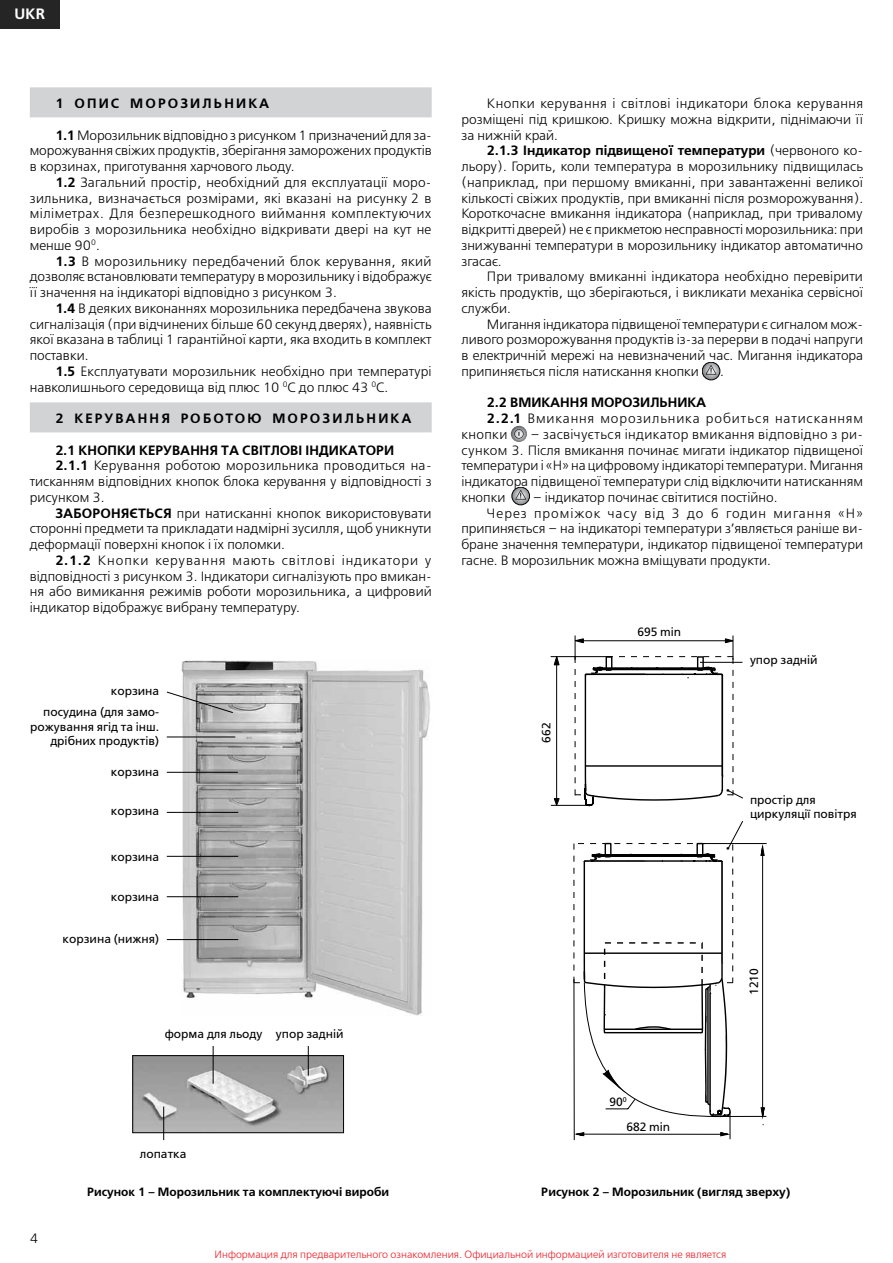
<style>
.page{position:relative;width:893px;height:1263px;background:#fff}
.page>*{position:absolute;margin:0;border:0;box-sizing:border-box;transform-origin:0 0}
.t1{font:15px "Free Set Demi Bold C";color:#fff}
.t2{font:13.5px/15.8px "Free Set Light C";color:#000;text-align:justify}
.t3{font:13.5px "Free Set Demi Bold C";color:#000}
.t4{font:13.5px/15.8px "Free Set Light C";letter-spacing:.065em;color:#000}
.t5{font:13.5px "Free Set Demi Bold C";letter-spacing:.165em;color:#000}
.t6{font:13.5px "Free Set Light C";letter-spacing:.075em;color:#000}
.t7{font:12px/14.4px "Free Set C";color:#000}
.t8{font:12px "Free Set Demi Bold C";color:#000}
.t9{font:10.5px "Free Set Light C";color:#ed1d24}
.t10{font:7.5px "Free Set C";color:#000}
.s1{font-family:"Free Set Demi Bold C"}
.s2{font-family:"Free Set Light C"}
</style>
<div class="page">
<div style="left:0;top:0;width:60px;height:29px;background:#252525"></div>
<div style="left:30px;top:87px;width:402px;height:30px;background:#d1d3d4"></div>
<div style="left:30px;top:402px;width:402px;height:30px;background:#d1d3d4"></div>
<img style="left:181px;top:661px;width:249px;height:355px">
<hr style="left:167px;top:737px;width:68px;height:1px;background:#000">
<hr style="left:167px;top:812px;width:71px;height:1px;background:#000">
<hr style="left:167px;top:856px;width:71px;height:1px;background:#000">
<hr style="left:167px;top:896px;width:71px;height:1px;background:#000">
<hr style="left:167px;top:939px;width:71px;height:1px;background:#000">
<hr style="left:167px;top:772px;width:71px;height:1px;background:#000">
<svg style="left:166px;top:691px;width:68px;height:22px"></svg>
<img style="left:702px;top:362px;width:18px;height:18px;border-radius:9px">
<div style="left:702px;top:362px;width:18px;height:18px;border:1px solid #000;border-radius:50%"></div>
<svg style="left:706px;top:365px;width:10px;height:10px"></svg>
<svg style="left:511px;top:426px;width:16px;height:16px"></svg>
<svg style="left:514px;top:429px;width:10px;height:9px"></svg>
<img style="left:512px;top:487px;width:18px;height:18px;border-radius:9px">
<div style="left:512px;top:487px;width:18px;height:18px;border:1px solid #000;border-radius:50%"></div>
<svg style="left:515px;top:490px;width:11px;height:9px"></svg>
<img style="left:134px;top:1057px;width:208px;height:74px">
<div style="left:132px;top:1055px;width:212px;height:78px;border:1px solid #000"></div>
<hr style="left:213px;top:1046px;width:1px;height:38px;background:#000">
<hr style="left:163px;top:1106px;width:1px;height:34px;background:#000">
<hr style="left:308px;top:1046px;width:1px;height:30px;background:#000">
<hr style="left:551px;top:805px;width:38px;height:1px;background:#000">
<hr style="left:551px;top:656px;width:61px;height:1px;background:#000">
<hr style="left:556px;top:657px;width:1px;height:144px;background:#000">
<svg style="left:553px;top:656px;width:7px;height:9px"></svg>
<svg style="left:554px;top:798px;width:6px;height:8px"></svg>
<hr style="left:720px;top:1116px;width:46px;height:1px;background:#000">
<hr style="left:698px;top:843px;width:69px;height:1px;background:#000">
<hr style="left:762px;top:850px;width:1px;height:258px;background:#000">
<hr style="left:573px;top:979px;width:2px;height:161px;background:#000">
<svg style="left:760px;top:843px;width:5px;height:14px"></svg>
<svg style="left:761px;top:1107px;width:3px;height:11px"></svg>
<svg style="left:575px;top:635px;width:168px;height:171px"></svg>
<svg style="left:573px;top:821px;width:171px;height:318px"></svg>
<hr style="left:700px;top:662px;width:42px;height:1px;background:#000">
<p class="t1" style="left:14px;top:6px;width:32px">UKR</p>
<p class="t5" style="left:55px;top:96px;width:216px">1 ОПИС МОРОЗИЛЬНИКА</p>
<p class="t2" style="left:30px;top:128px;width:404px;text-indent:26px"><span class="s1">1.1</span> Морозильник відповідно з рисунком 1 призначений для за&shy;морожування свіжих продуктів, зберігання заморожених продуктів в корзинах, приготування харчового льоду.</p>
<p class="t2" style="left:30px;top:175px;width:403px;text-indent:26px"><span class="s1">1.2</span> Загальний простір, необхідний для експлуатації моро&shy;зильника, визначається розмірами, які вказані на рисунку 2 в міліметрах. Для безперешкодного виймання комплектуючих виробів з морозильника необхідно відкривати двері на кут не менше 90<sup>0</sup>.</p>
<p class="t2" style="left:30px;top:254px;width:403px;text-indent:26px"><span class="s1">1.3</span> В морозильнику передбачений блок керування, який дозволяє встановлювати температуру в морозильнику і відображує її значення на індикаторі відповідно з рисунком 3.</p>
<p class="t2" style="left:30px;top:301px;width:403px;text-indent:26px"><span class="s1">1.4</span> В деяких виконаннях морозильника передбачена звукова сигналізація (при відчинених більше 60 секунд дверях), наявність якої вказана в таблиці 1 гарантійної карти, яка входить в комплект поставки.</p>
<p class="t2" style="left:30px;top:364px;width:403px;text-indent:26px"><span class="s1">1.5</span> Експлуатувати морозильник необхідно при температурі навколишнього середовища від плюс 10 <sup>0</sup>С до плюс 43 <sup>0</sup>С.</p>
<p class="t5" style="left:55px;top:411px;width:358px">2 КЕРУВАННЯ РОБОТОЮ МОРОЗИЛЬНИКА</p>
<p class="t3" style="left:55px;top:442px;width:340px">2.1 КНОПКИ КЕРУВАННЯ ТА СВІТЛОВІ ІНДИКАТОРИ</p>
<p class="t2" style="left:30px;top:458px;width:403px;text-indent:26px"><span class="s1">2.1.1</span> Керування роботою морозильника проводиться на&shy;тисканням відповідних кнопок блока керування у відповідності з рисунком 3.</p>
<p class="t2" style="left:30px;top:506px;width:403px;text-indent:26px"><span class="s1">ЗАБОРОНЯЄТЬСЯ</span> при натисканні кнопок використовувати сторонні предмети та прикладати надмірні зусилля, щоб уникнути деформації поверхні кнопок і їх поломки.</p>
<p class="t2" style="left:30px;top:553px;width:403px;text-indent:26px"><span class="s1">2.1.2</span> Кнопки керування мають світлові індикатори у відповідності з рисунком 3. Індикатори сигналізують про вмикан&shy;ня або вимикання режимів роботи морозильника, а цифровий індикатор відображує вибрану температуру.</p>
<p class="t7" style="left:111px;top:684px;width:50px">корзина</p>
<p class="t7" style="left:30px;top:705px;width:131px;text-align:right">посудина (для замо&shy;рожування ягід та інш. дрібних продуктів)</p>
<p class="t7" style="left:111px;top:765px;width:50px">корзина</p>
<p class="t7" style="left:111px;top:804px;width:50px">корзина</p>
<p class="t7" style="left:111px;top:850px;width:50px">корзина</p>
<p class="t7" style="left:111px;top:890px;width:50px">корзина</p>
<p class="t7" style="left:62px;top:931px;width:98px">корзина (нижня)</p>
<p class="t7" style="left:165px;top:1027px;width:180px">форма для льоду упор задній</p>
<p class="t7" style="left:140px;top:1147px;width:48px">лопатка</p>
<p class="t2" style="left:461px;top:96px;width:403px;text-indent:26px">Кнопки керування і світлові індикатори блока керування розміщені під кришкою. Кришку можна відкрити, піднімаючи її за нижній край.</p>
<p class="t3" style="left:487px;top:143px;width:378px">2.1.3 Індикатор підвищеної температури <span class="s2">(червоного ко-</span></p>
<p class="t2" style="left:461px;top:159px;width:403px">льору). Горить, коли температура в морозильнику підвищилась (наприклад, при першому вмиканні, при завантаженні великої кількості свіжих продуктів, при вмиканні після розморожування).<br>Короткочасне вмикання індикатора (наприклад, при тривалому відкритті дверей) не є прикметою несправності морозильника: при знижуванні температури в морозильнику індикатор автоматично згасає.</p>
<p class="t2" style="left:461px;top:269px;width:403px;text-indent:26px">При тривалому вмиканні індикатора необхідно перевірити якість продуктів, що зберігаються, і викликати механіка сервісної служби.</p>
<p class="t2" style="left:461px;top:317px;width:403px;text-indent:26px">Мигання індикатора підвищеної температури є сигналом мож&shy;ливого розморожування продуктів із-за перерви в подачі напруги в електричній мережі на невизначений час. Мигання індикатора припиняється після натискання кнопки</p>
<p class="t2" style="left:720px;top:364px;width:5px">.</p>
<p class="t3" style="left:487px;top:395px;width:221px">2.2 ВМИКАННЯ МОРОЗИЛЬНИКА</p>
<p class="t4" style="left:461px;top:411px;width:403px;text-indent:26px"><span class="s1">2.2.1</span> Вмикання морозильника робиться натисканням кнопки</p>
<p class="t2" style="left:461px;top:427px;width:403px;text-indent:69px">– засвічується індикатор вмикання відповідно з ри&shy;сунком 3. Після вмикання починає мигати індикатор підвищеної температури і «Н» на цифровому індикаторі температури. Мигання індикатора підвищеної температури слід відключити натисканням кнопки</p>
<p class="t2" style="left:533px;top:490px;width:246px">– індикатор починає світитися постійно.</p>
<p class="t6" style="left:487px;top:506px;width:378px">Через проміжок часу від 3 до 6 годин мигання «Н»</p>
<p class="t2" style="left:461px;top:521px;width:403px">припиняється – на індикаторі температури з’являється раніше ви-</p>
<p class="t2" style="left:461px;top:537px;width:403px">бране значення температури, індикатор підвищеної температури</p>
<p class="t2" style="left:461px;top:553px;width:311px">гасне. В морозильник можна вміщувати продукти.</p>
<p class="t7" style="left:539px;top:743px;width:22px;rotate:-90deg">662</p>
<p class="t7" style="left:637px;top:624px;width:45px">695 min</p>
<p class="t7" style="left:750px;top:653px;width:69px">упор задній</p>
<p class="t7" style="left:626px;top:1090px;width:45px;line-height:24.6px;text-indent:-17px">90<sup>0<br></sup>682 min</p>
<p class="t10" style="left:726px;top:786px;width:5px">•</p>
<p class="t10" style="left:726px;top:844px;width:5px">•</p>
<p class="t7" style="left:750px;top:793px;width:108px">простір для циркуляції повітря</p>
<p class="t7" style="left:747px;top:995px;width:28px;rotate:-90deg">1210</p>
<p class="t2" style="left:30px;top:1231px;width:10px">4</p>
<p class="t8" style="left:87px;top:1185px;width:304px">Рисунок 1 – Морозильник та комплектуючі вироби</p>
<p class="t8" style="left:541px;top:1185px;width:251px">Рисунок 2 – Морозильник (вигляд зверху)</p>
<p class="t9" style="left:215px;top:1249px;width:513px">Информация для предварительного ознакомления. Официальной информацией изготовителя не является</p>
</div>
